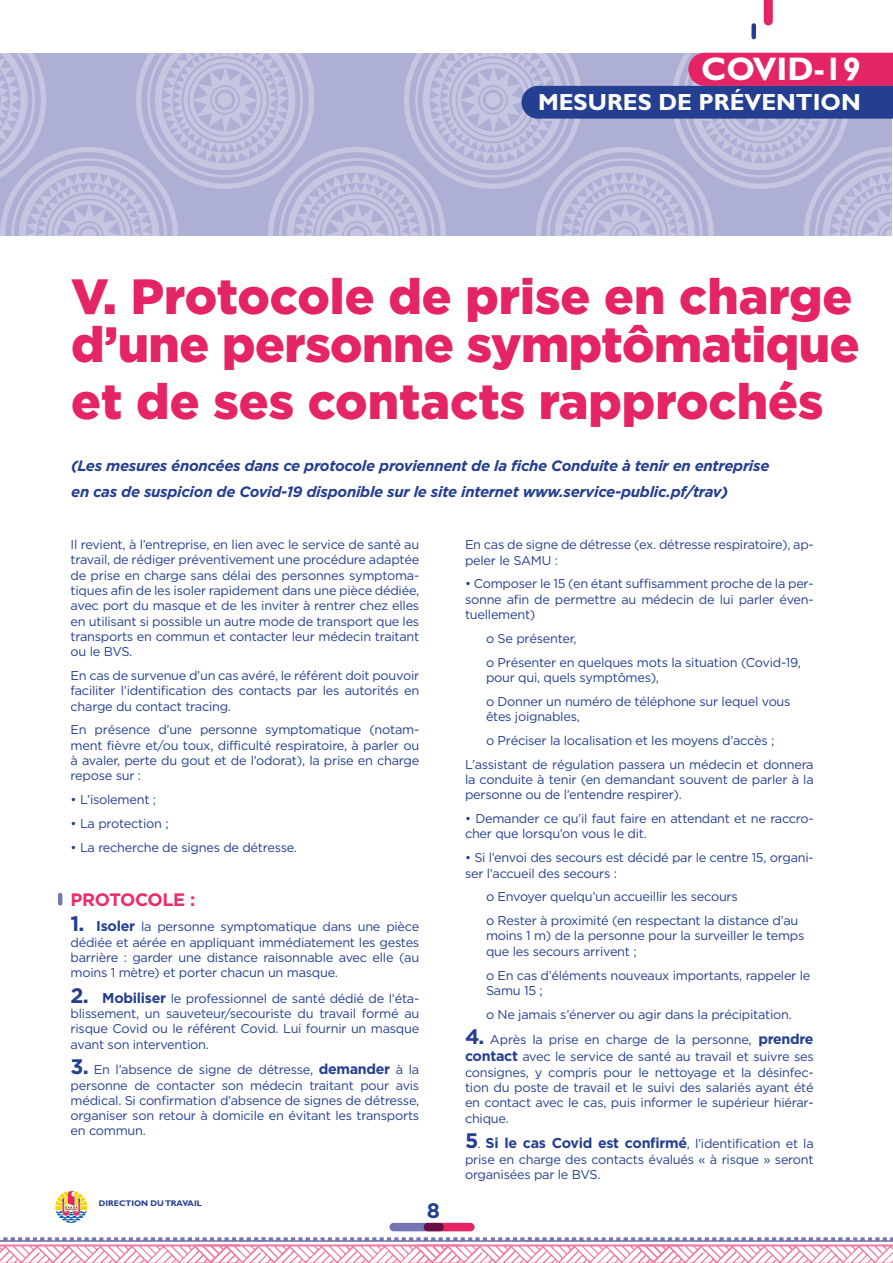
<style>
.page{position:relative;width:893px;height:1263px;background:#fff}
.page>*{position:absolute;margin:0;border:0;box-sizing:border-box;transform-origin:0 0}
.t1{font:900 49.5px/48px "Gotham";color:#e42464}
.t2{font:700 32.7px "Gill Sans Std";color:#fff}
.t3{font:700 23.4px "Gill Sans Std";color:#fff}
.t4{font:700 21px "Gotham";color:#243e91}
.t5{font:700 18px "Gotham";letter-spacing:-.02em;color:#ec2c6d}
.t6{font:italic 700 15px "Gotham";letter-spacing:-.02em;color:#243e91}
.t7{font:700 14.25px "Gotham";letter-spacing:-.02em;color:#243e91}
.t8{font:12.75px/15.3px "Gotham";letter-spacing:-.02em;color:#243e91}
.t9{font:700 8.25px "Gill Sans Std";color:#243e91}
.s1{font-weight:700;font-size:21px}
.s2{font-weight:700;font-size:14.25px}
.s3{font-size:21px}
.s4{font-weight:400;font-size:12.75px}
</style>
<div class="page">
<svg style="left:0;top:1237px;width:893px;height:26px"></svg>
<svg style="left:55px;top:1191px;width:32px;height:32px"></svg>
<svg style="left:0;top:53px;width:892px;height:183px;background:#b1b2d5"></svg>
<div style="left:19px;top:166px;width:140px;height:140px;border:7px solid #fff;border-radius:50%"></div>
<div style="left:287px;top:166px;width:140px;height:140px;border:7px solid #fff;border-radius:50%"></div>
<div style="left:268px;top:147px;width:178px;height:178px;border:5px solid #fff;border-radius:50%"></div>
<svg style="left:293px;top:172px;width:127px;height:128px"></svg>
<div style="left:155px;top:30px;width:140px;height:140px;border:7px solid #fff;border-radius:50%"></div>
<div style="left:136px;top:11px;width:178px;height:178px;border:5px solid #fff;border-radius:50%"></div>
<svg style="left:161px;top:36px;width:128px;height:127px;background:#c4c5df"></svg>
<svg style="left:0;top:48px;width:153px;height:252px"></svg>
<div style="left:423px;top:30px;width:140px;height:140px;border:7px solid #fff;border-radius:50%"></div>
<div style="left:751px;top:25px;width:5px;height:12px;background:#243e91"></div>
<div style="left:764px;top:0;width:9px;height:21px;background:#e42464"></div>
<div style="left:424px;top:1223px;width:51px;height:8px;background:#e42464;border-radius:4px"></div>
<svg style="left:389px;top:1223px;width:55px;height:8px"></svg>
<svg style="left:429px;top:36px;width:464px;height:252px"></svg>
<svg style="left:58px;top:895px;width:4px;height:8px"></svg>
<h2 class="t2" style="left:701px;top:49px;width:161px">COVID-19</h2>
<h3 class="t3" style="left:538px;top:88px;width:324px">MESURES DE PRÉVENTION</h3>
<p class="t1" style="left:71px;top:271px;width:790px">V. Protocole de prise en charge d’une personne symptômatique</p>
<p class="t1" style="left:71px;top:376px;width:754px">et de ses contacts rapprochés</p>
<p class="t6" style="left:71px;top:457px;width:700px">(Les mesures énoncées dans ce protocole proviennent de la fiche Conduite à tenir en entreprise</p>
<p class="t6" style="left:71px;top:483px;width:658px">en cas de suspicion de Covid-19 disponible sur le site internet www.service-public.pf/trav)</p>
<p class="t8" style="left:71px;top:537px;width:350px;text-align:justify">Il revient, à l’entreprise, en lien avec le service de santé au travail, de rédiger préventivement une procédure adaptée de prise en charge sans délai des personnes symptoma&shy;tiques afin de les isoler rapidement dans une pièce dédiée, avec port du masque et de les inviter à rentrer chez elles en utilisant si possible un autre mode de transport que les transports en commun et contacter leur médecin traitant ou le BVS.</p>
<p class="t8" style="left:71px;top:667px;width:350px;text-align:justify">En cas de survenue d’un cas avéré, le référent doit pouvoir faciliter l’identification des contacts par les autorités en charge du contact tracing.</p>
<p class="t8" style="left:71px;top:722px;width:350px;text-align:justify">En présence d’une personne symptomatique (notam&shy;ment fièvre et/ou toux, difficulté respiratoire, à parler ou à avaler, perte du gout et de l’odorat), la prise en charge repose sur :</p>
<p class="t8" style="left:71px;top:792px;width:87px">• L’isolement ;</p>
<p class="t8" style="left:71px;top:815px;width:99px">• La protection ;</p>
<p class="t8" style="left:71px;top:839px;width:228px">• La recherche de signes de détresse.</p>
<p class="t5" style="left:71px;top:889px;width:126px">PROTOCOLE :</p>
<p class="t8" style="left:71px;top:919px;width:350px;text-align:justify"><span class="s1">1.</span> <span class="s2">Isoler</span> la personne symptomatique dans une pièce dédiée et aérée en appliquant immédiatement les gestes barrière : garder une distance raisonnable avec elle (au moins 1 mètre) et porter chacun un masque.</p>
<p class="t8" style="left:71px;top:990px;width:350px;text-align:justify"><span class="s1">2.</span> <span class="s2">Mobiliser</span> le professionnel de santé dédié de l’éta&shy;blissement, un sauveteur/secouriste du travail formé au risque Covid ou le référent Covid. Lui fournir un masque avant son intervention.</p>
<p class="t8" style="left:71px;top:1062px;width:350px;text-align:justify"><span class="s1">3.</span> En l’absence de signe de détresse, <span class="s2">demander</span> à la personne de contacter son médecin traitant pour avis médical. Si confirmation d’absence de signes de détresse, organiser son retour à domicile en évitant les transports en commun.</p>
<p class="t9" style="left:99px;top:1198px;width:105px">DIRECTION DU TRAVAIL</p>
<p class="t4" style="left:427px;top:1198px;width:15px">8</p>
<p class="t8" style="left:465px;top:537px;width:350px">En cas de signe de détresse (ex. détresse respiratoire), ap&shy;peler le SAMU :</p>
<p class="t8" style="left:465px;top:576px;width:350px;text-align:justify">• Composer le 15 (en étant suffisamment proche de la per&shy;sonne afin de permettre au médecin de lui parler éven&shy;tuellement)</p>
<p class="t8" style="left:486px;top:630px;width:92px">o Se présenter,</p>
<p class="t8" style="left:486px;top:654px;width:316px">o Présenter en quelques mots la situation (Covid-19, pour qui, quels symptômes),</p>
<p class="t8" style="left:486px;top:693px;width:306px">o Donner un numéro de téléphone sur lequel vous êtes joignables,</p>
<p class="t8" style="left:486px;top:732px;width:290px">o Préciser la localisation et les moyens d’accès ;</p>
<p class="t8" style="left:465px;top:756px;width:350px;text-align:justify">L’assistant de régulation passera un médecin et donnera la conduite à tenir (en demandant souvent de parler à la personne ou de l’entendre respirer).</p>
<p class="t8" style="left:465px;top:811px;width:350px">• Demander ce qu’il faut faire en attendant et ne raccro&shy;cher que lorsqu’on vous le dit.</p>
<p class="t8" style="left:465px;top:850px;width:350px">• Si l’envoi des secours est décidé par le centre 15, organi&shy;ser l’accueil des secours :</p>
<p class="t8" style="left:486px;top:889px;width:253px">o Envoyer quelqu’un accueillir les secours</p>
<p class="t8" style="left:486px;top:913px;width:320px">o Rester à proximité (en respectant la distance d’au moins 1 m) de la personne pour la surveiller le temps que les secours arrivent ;</p>
<p class="t8" style="left:486px;top:967px;width:326px">o En cas d’éléments nouveaux importants, rappeler le<br>Samu 15 ;</p>
<p class="t8" style="left:486px;top:1006px;width:307px">o Ne jamais s’énerver ou agir dans la précipitation.</p>
<p class="t8" style="left:465px;top:1031px;width:350px;line-height:17.1px"><span class="s1">4.</span> Après la prise en charge de la personne, <span class="s2">prendre contact</span> avec le service de santé au travail et suivre ses</p>
<p class="t8" style="left:465px;top:1064px;width:350px;text-align:justify">consignes, y compris pour le nettoyage et la désinfec&shy;tion du poste de travail et le suivi des salariés ayant été en contact avec le cas, puis informer le supérieur hiérar&shy;chique.</p>
<p class="t7" style="left:465px;top:1135px;width:350px"><span class="s3">5</span><span class="s4">.</span> Si le cas Covid est confirmé<span class="s4">, l’identification et la</span></p>
<p class="t8" style="left:465px;top:1151px;width:350px">prise en charge des contacts évalués « à risque » seront organisées par le BVS.</p>
</div>
